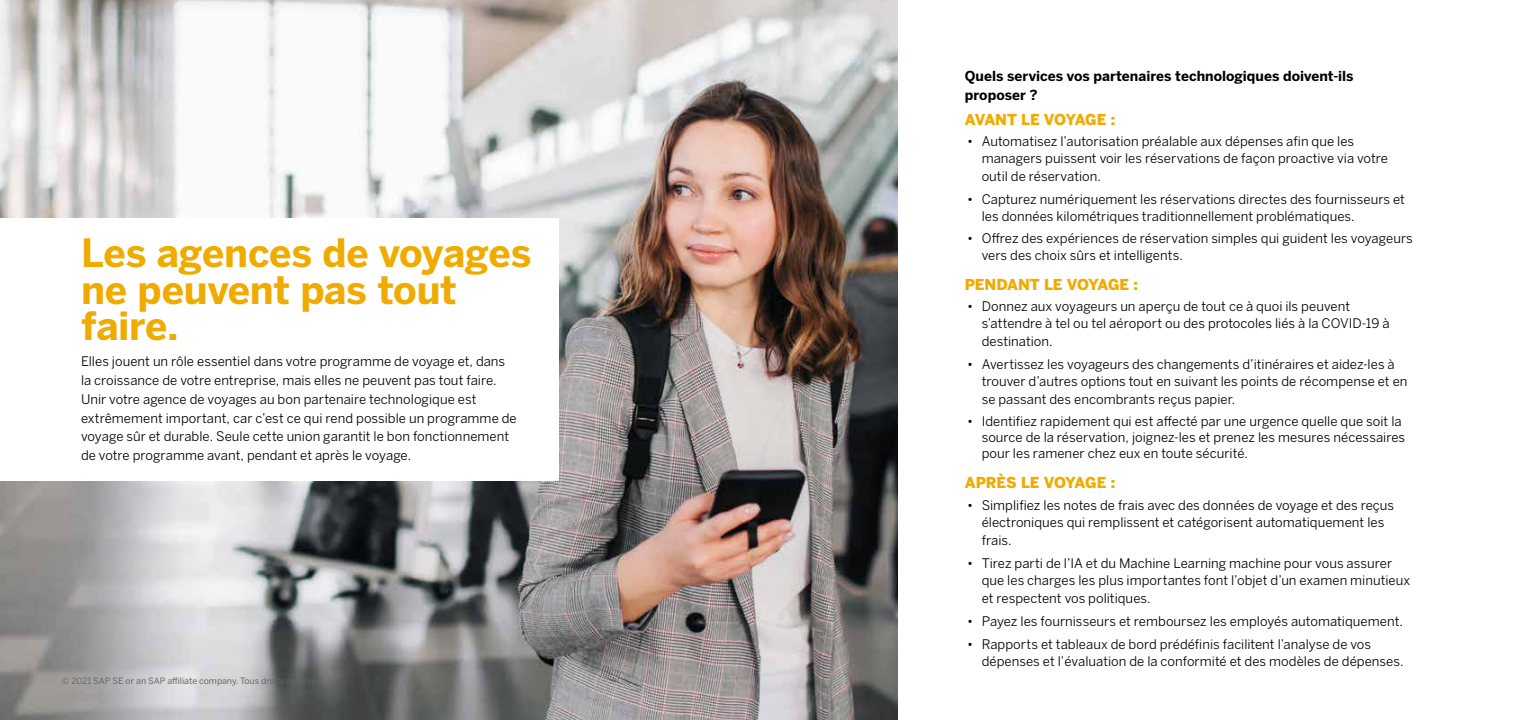
<style>
.page{position:relative;width:1530px;height:720px;background:#fff}
.page>*{position:absolute;margin:0;border:0;box-sizing:border-box;transform-origin:0 0}
.t1{font:700 38.75px/36.2px "Benton Sans";letter-spacing:-.005em;color:#f0ab00}
.t2{font:900 15px "Benton Sans";letter-spacing:-.015em;color:#f0ab00}
.t3{font:700 13.75px/18.8px "Benton Sans";color:#000}
.t4{font:13.12px/17.5px "Benton Sans";color:#000}
.t5{font:8.75px "Benton Sans";color:#666}
</style>
<div class="page">
<img style="left:0;top:0;width:897px;height:720px">
<div style="left:0;top:218px;width:559px;height:263px;background:#fff"></div>
<h1 class="t1" style="left:81px;top:236px;width:452px">Les agences de voyages ne peuvent pas tout faire.</h1>
<p class="t4" style="left:81px;top:352px;width:437px;line-height:18.8px">Elles jouent un rôle essentiel dans votre programme de voyage et, dans la croissance de votre entreprise, mais elles ne peuvent pas tout faire.<br>Unir votre agence de voyages au bon partenaire technologique est extrêmement important, car c’est ce qui rend possible un programme de voyage sûr et durable. Seule cette union garantit le bon fonctionnement de votre programme avant, pendant et après le voyage.</p>
<p class="t5" style="left:62px;top:676px;width:263px">© 2021 SAP SE or an SAP affiliate company. Tous droits réservés.</p>
<p class="t3" style="left:965px;top:67px;width:390px">Quels services vos partenaires technologiques doivent-ils proposer ?</p>
<p class="t2" style="left:965px;top:110px;width:152px">AVANT LE VOYAGE :</p>
<p class="t4" style="left:982px;top:132px;width:408px;text-indent:-14px">• Automatisez l’autorisation préalable aux dépenses afin que les managers puissent voir les réservations de façon proactive via votre outil de réservation.</p>
<p class="t4" style="left:982px;top:190px;width:425px;text-indent:-14px">• Capturez numériquement les réservations directes des fournisseurs et les données kilométriques traditionnellement problématiques.</p>
<p class="t4" style="left:982px;top:230px;width:433px;line-height:16.2px;text-indent:-14px">• Offrez des expériences de réservation simples qui guident les voyageurs vers des choix sûrs et intelligents.</p>
<p class="t2" style="left:965px;top:275px;width:175px">PENDANT LE VOYAGE :</p>
<p class="t4" style="left:982px;top:297px;width:410px;text-indent:-14px">• Donnez aux voyageurs un aperçu de tout ce à quoi ils peuvent s’attendre à tel ou tel aéroport ou des protocoles liés à la COVID-19 à destination.</p>
<p class="t4" style="left:982px;top:355px;width:427px;text-indent:-14px">• Avertissez les voyageurs des changements d’itinéraires et aidez-les à trouver d’autres options tout en suivant les points de récompense et en se passant des encombrants reçus papier.</p>
<p class="t4" style="left:982px;top:413px;width:425px;line-height:16.2px;text-indent:-14px">• Identifiez rapidement qui est affecté par une urgence quelle que soit la source de la réservation, joignez-les et prenez les mesures nécessaires pour les ramener chez eux en toute sécurité.</p>
<p class="t2" style="left:965px;top:473px;width:152px">APRÈS LE VOYAGE :</p>
<p class="t4" style="left:982px;top:496px;width:414px;text-indent:-14px">• Simplifiez les notes de frais avec des données de voyage et des reçus électroniques qui remplissent et catégorisent automatiquement les frais.</p>
<p class="t4" style="left:982px;top:554px;width:430px;text-indent:-14px">• Tirez parti de l’IA et du Machine Learning machine pour vous assurer que les charges les plus importantes font l’objet d’un examen minutieux et respectent vos politiques.</p>
<p class="t4" style="left:967px;top:612px;width:437px">• Payez les fournisseurs et remboursez les employés automatiquement.</p>
<p class="t4" style="left:982px;top:635px;width:424px;text-indent:-14px">• Rapports et tableaux de bord prédéfinis facilitent l’analyse de vos dépenses et l’évaluation de la conformité et des modèles de dépenses.</p>
</div>
